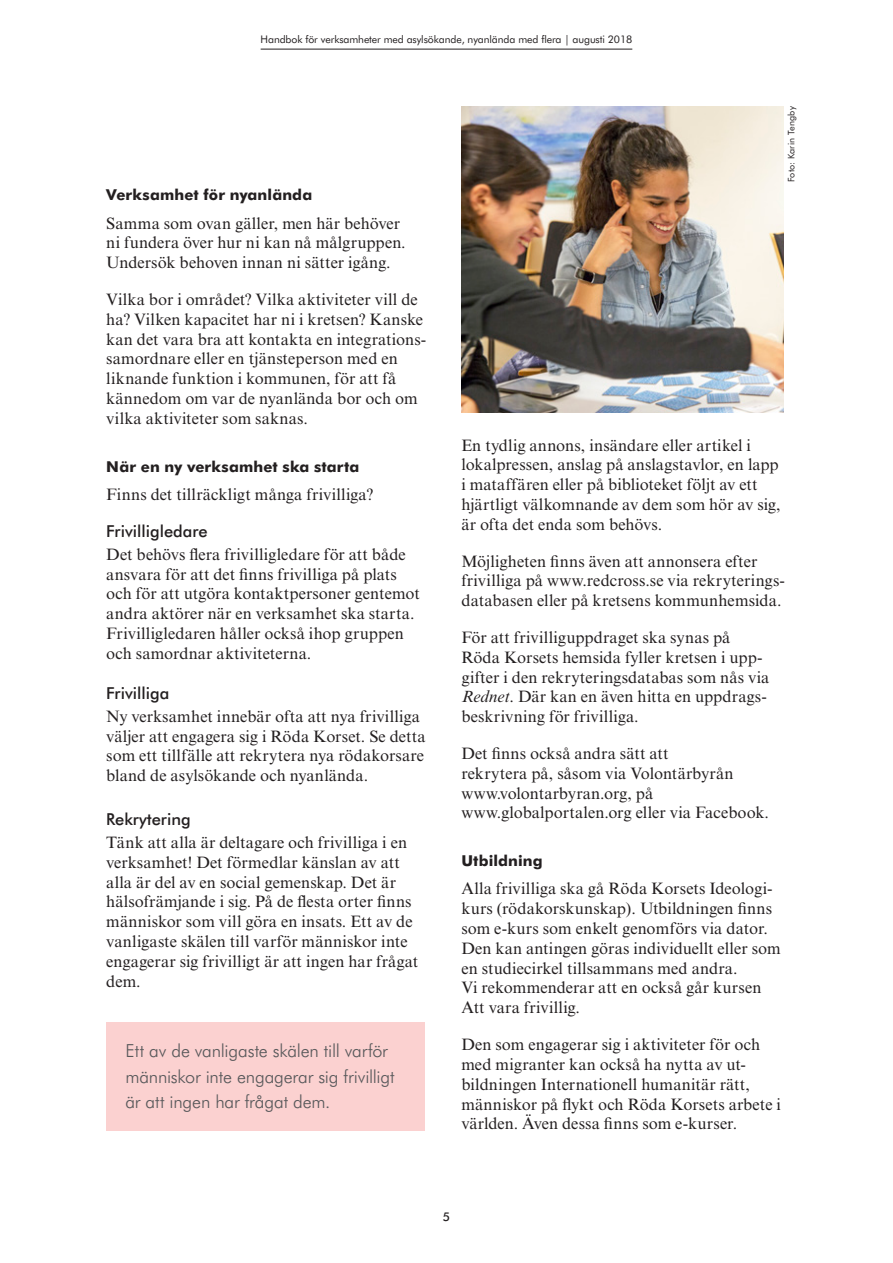
<style>
.page{position:relative;width:893px;height:1263px;background:#fff}
.page>*{position:absolute;margin:0;border:0;box-sizing:border-box;transform-origin:0 0}
.Marginalen{font:300 18px/25.5px "Futura BT";letter-spacing:-.01em;color:#57585a}
.Brödtext{font:16.5px/19.8px "Times NRMT";letter-spacing:.005em;color:#231f20}
.Underrubrik{font:500 16.5px "Futura BT";color:#231f20}
.LITEN_MELLIS{font:700 15px "Futura BT";letter-spacing:.005em;color:#231f20}
.t1{font:500 12px "Futura BT";color:#231f20}
.t2{font:10.5px "Futura BT";letter-spacing:-.01em;color:#231f20}
.Rubrik{font:9px "Futura BT";letter-spacing:.02em;color:#231f20}
.s1{font-style:italic}
</style>
<div class="page">
<hr style="left:261px;top:49px;width:371px;height:1px;background:#231f20">
<div style="left:106px;top:1022px;width:319px;height:109px;background:#fbd1d0"></div>
<img style="left:461px;top:106px;width:322px;height:306px">
<p class="t2" style="left:261px;top:33px;width:373px">Handbok för verksamheter med asylsökande, nyanlända med flera | augusti 2018</p>
<p class="Rubrik" style="left:786px;top:182px;width:78px;rotate:-90deg">Foto: Karin Tengby</p>
<p class="LITEN_MELLIS" style="left:106px;top:186px;width:207px">Verksamhet för nyanlända</p>
<p class="Brödtext" style="left:106px;top:213px;width:301px">Samma som ovan gäller, men här behöver ni fundera över hur ni kan nå målgruppen.<br>Undersök behoven innan ni sätter igång.</p>
<p class="Brödtext" style="left:106px;top:289px;width:322px">Vilka bor i området? Vilka aktiviteter vill de ha? Vilken kapacitet har ni i kretsen? Kanske kan det vara bra att kontakta en integrations&shy;samordnare eller en tjänsteperson med en liknande funktion i kommunen, för att få kännedom om var de nyanlända bor och om vilka aktiviteter som saknas.</p>
<p class="LITEN_MELLIS" style="left:106px;top:457px;width:255px">När en ny verksamhet ska starta</p>
<p class="Brödtext" style="left:106px;top:484px;width:268px">Finns det tillräckligt många frivilliga?</p>
<p class="Underrubrik" style="left:106px;top:521px;width:103px">Frivilligledare</p>
<p class="Brödtext" style="left:106px;top:544px;width:315px">Det behövs flera frivilligledare för att både ansvara för att det finns frivilliga på plats och för att utgöra kontaktpersoner gentemot andra aktörer när en verksamhet ska starta.<br>Frivilligledaren håller också ihop gruppen och samordnar aktiviteterna.</p>
<p class="Underrubrik" style="left:106px;top:683px;width:65px">Frivilliga</p>
<p class="Brödtext" style="left:106px;top:706px;width:321px">Ny verksamhet innebär ofta att nya frivilliga väljer att engagera sig i Röda Korset. Se detta som ett tillfälle att rekrytera nya rödakorsare bland de asylsökande och nyanlända.</p>
<p class="Underrubrik" style="left:106px;top:809px;width:86px">Rekrytering</p>
<p class="Brödtext" style="left:106px;top:832px;width:313px">Tänk att alla är deltagare och frivilliga i en verksamhet! Det förmedlar känslan av att alla är del av en social gemenskap. Det är hälsofrämjande i sig. På de flesta orter finns människor som vill göra en insats. Ett av de vanligaste skälen till varför människor inte engagerar sig frivilligt är att ingen har frågat dem.</p>
<p class="Marginalen" style="left:125px;top:1038px;width:271px">Ett av de vanligaste skälen till varför människor inte engagerar sig frivilligt är att ingen har frågat dem.</p>
<p class="Brödtext" style="left:461px;top:435px;width:321px">En tydlig annons, insändare eller artikel i lokalpressen, anslag på anslagstavlor, en lapp i mataffären eller på biblioteket följt av ett hjärtligt välkomnande av dem som hör av sig, är ofta det enda som behövs.</p>
<p class="Brödtext" style="left:461px;top:551px;width:325px">Möjligheten finns även att annonsera efter frivilliga på www.redcross.se via rekryterings&shy;databasen eller på kretsens kommunhemsida.</p>
<p class="Brödtext" style="left:461px;top:627px;width:309px">För att frivilliguppdraget ska synas på Röda Korsets hemsida fyller kretsen i upp&shy;gifter i den rekryteringsdatabas som nås via <span class="s1">Rednet</span>. Där kan en även hitta en uppdrags&shy;beskrivning för frivilliga.</p>
<p class="Brödtext" style="left:461px;top:743px;width:309px">Det finns också andra sätt att<br>rekrytera på, såsom via Volontärbyrån www.volontarbyran.org, på www.globalportalen.org eller via Facebook.</p>
<p class="LITEN_MELLIS" style="left:461px;top:852px;width:83px">Utbildning</p>
<p class="Brödtext" style="left:461px;top:879px;width:321px">Alla frivilliga ska gå Röda Korsets Ideologi&shy;kurs (rödakorskunskap). Utbildningen finns som e-kurs som enkelt genomförs via dator.<br>Den kan antingen göras individuellt eller som en studiecirkel tillsammans med andra.<br>Vi rekommenderar att en också går kursen Att vara frivillig.</p>
<p class="Brödtext" style="left:461px;top:1035px;width:321px">Den som engagerar sig i aktiviteter för och med migranter kan också ha nytta av ut&shy;bildningen Internationell humanitär rätt, människor på flykt och Röda Korsets arbete i världen. Även dessa finns som e-kurser.</p>
<p class="t1" style="left:443px;top:1209px;width:9px">5</p>
</div>
